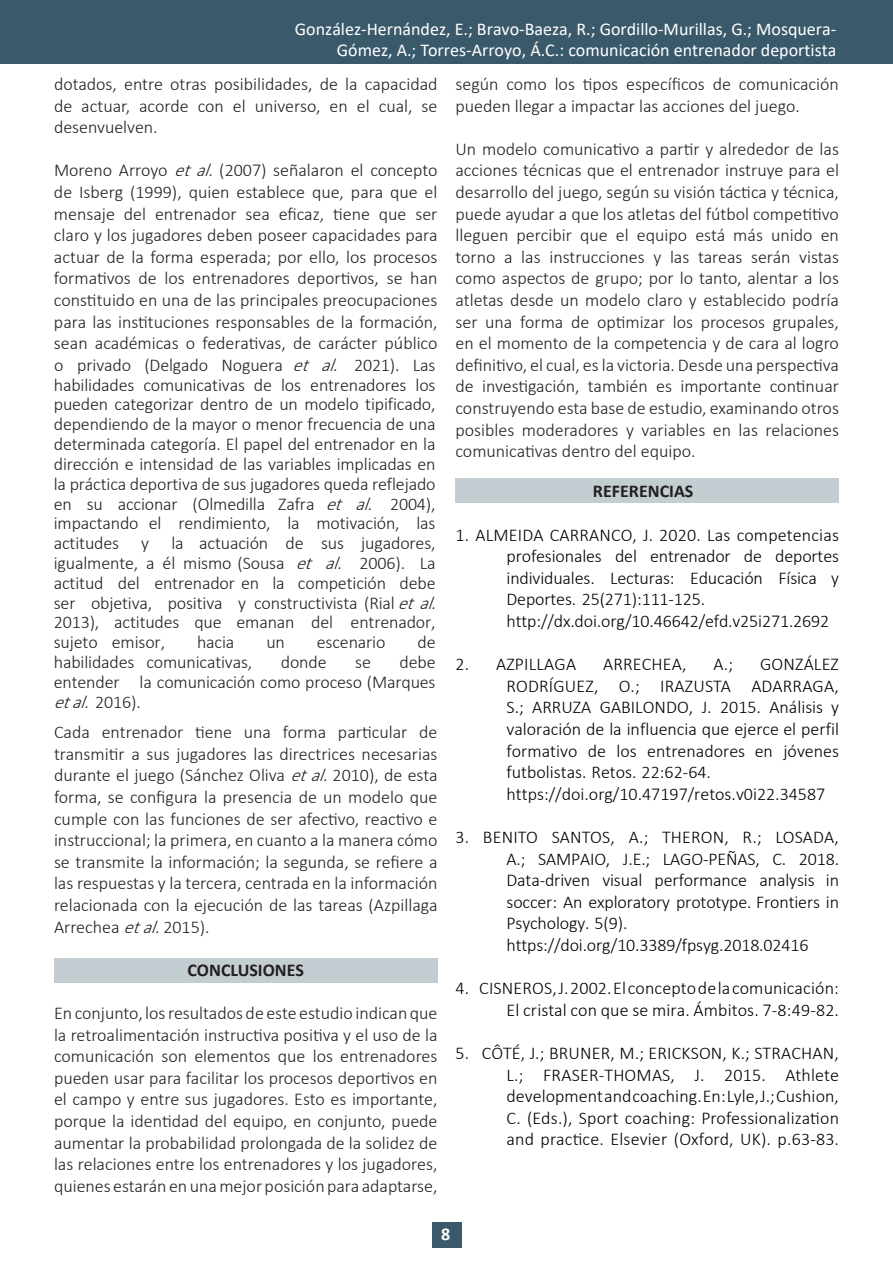
<style>
.page{position:relative;width:893px;height:1263px;background:#fff}
.page>*{position:absolute;margin:0;border:0;box-sizing:border-box;transform-origin:0 0}
.t1{font:300 18px/21.6px "Calibri";letter-spacing:-.01em;color:#231f20;text-align:justify}
.t2{font:300 18px/21.6px "Calibri";color:#000002}
.t3{font:18px/21.6px "Calibri";color:#fff;text-align:right}
.t4{font:700 18px "Calibri";color:#231f20}
.t5{font:700 18px "Calibri";color:#fff}
.s1{font-style:italic}
</style>
<div class="page">
<div style="left:54px;top:958px;width:384px;height:24px;background:#c4cdd2"></div>
<div style="left:0;top:1px;width:893px;height:63px;background:#3a5a6b"></div>
<div style="left:432px;top:1222px;width:29px;height:26px;background:#3a5a6b"></div>
<div style="left:455px;top:478px;width:384px;height:24px;background:#c4cdd2"></div>
<p class="t3" style="left:295px;top:18px;width:543px">González-Hernández, E.; Bravo-Baeza, R.; Gordillo-Murillas, G.; Mosquera-<br>Gómez, A.; Torres-Arroyo, Á.C.: comunicación entrenador deportista</p>
<p class="t1" style="left:54px;top:73px;width:385px">dotados, entre otras posibilidades, de la capacidad de actuar, acorde con el universo, en el cual, se desenvuelven.</p>
<p class="t1" style="left:54px;top:159px;width:385px">Moreno Arroyo <span class="s1">etal.</span>(2007) señalaron el concepto de Isberg (1999), quien establece que, para que el mensaje del entrenador sea eficaz, tiene que ser claro y los jugadores deben poseer capacidades para actuar de la forma esperada; por ello, los procesos formativos de los entrenadores deportivos, se han constituido en una de las principales preocupaciones para las instituciones responsables de la formación, sean académicas o federativas, de carácter público o privado (Delgado Noguera <span class="s1">et al.</span> 2021). Las</p>
<p class="t1" style="left:54px;top:375px;width:391px;line-height:19.8px;text-align:left">habilidades comunicativas de los entrenadores los pueden categorizar dentro de un modelo tipificado, dependiendo de la mayor o menor frecuencia de una determinada categoría. El papel del entrenador en la dirección e intensidad de las variables implicadas en la práctica deportiva de sus jugadores queda reflejado en su accionar (Olmedilla Zafra <span class="s1">et al.</span> 2004), impactando el rendimiento, la motivación, las actitudes y la actuación de sus jugadores, igualmente, a él mismo (Sousa <span class="s1">et al.</span> 2006). La actitud del entrenador en la competición debe ser objetiva, positiva y constructivista (Rial <span class="s1">etal.<br></span>2013), actitudes que emanan del entrenador, sujeto emisor,</p>
<p class="t1" style="left:197px;top:631px;width:39px">hacia</p>
<p class="t1" style="left:266px;top:631px;width:20px">un</p>
<p class="t1" style="left:317px;top:631px;width:70px">escenario</p>
<p class="t1" style="left:417px;top:631px;width:20px">de</p>
<p class="t1" style="left:54px;top:651px;width:200px">habilidades comunicativas,</p>
<p class="t1" style="left:281px;top:651px;width:47px">donde</p>
<p class="t1" style="left:355px;top:651px;width:17px">se</p>
<p class="t1" style="left:54px;top:652px;width:383px;line-height:19.8px;text-indent:346px">debe entender la comunicación como proceso (Marques <span class="s1">etal.</span>2016).</p>
<p class="t1" style="left:54px;top:721px;width:385px">Cada entrenador tiene una forma particular de transmitir a sus jugadores las directrices necesarias durante el juego (Sánchez Oliva <span class="s1">etal.</span>2010), de esta forma, se configura la presencia de un modelo que cumple con las funciones de ser afectivo, reactivo e instruccional; la primera, en cuanto a la manera cómo se transmite la información; la segunda, se refiere a las respuestas y la tercera, centrada en la información relacionada con la ejecución de las tareas (Azpillaga Arrechea <span class="s1">etal.</span>2015).</p>
<p class="t4" style="left:188px;top:957px;width:118px">CONCLUSIONES</p>
<p class="t1" style="left:54px;top:1002px;width:385px">En conjunto, los resultados de este estudio indican que la retroalimentación instructiva positiva y el uso de la comunicación son elementos que los entrenadores pueden usar para facilitar los procesos deportivos en el campo y entre sus jugadores. Esto es importante, porque la identidad del equipo, en conjunto, puede aumentar la probabilidad prolongada de la solidez de las relaciones entre los entrenadores y los jugadores, quienes estarán en una mejor posición para adaptarse,</p>
<p class="t1" style="left:455px;top:73px;width:385px">según como los tipos específicos de comunicación pueden llegar a impactar las acciones del juego.</p>
<p class="t1" style="left:455px;top:138px;width:385px">Un modelo comunicativo a partir y alrededor de las acciones técnicas que el entrenador instruye para el desarrollo del juego, según su visión táctica y técnica, puede ayudar a que los atletas del fútbol competitivo lleguen percibir que el equipo está más unido en torno a las instrucciones y las tareas serán vistas como aspectos de grupo; por lo tanto, alentar a los atletas desde un modelo claro y establecido podría ser una forma de optimizar los procesos grupales, en el momento de la competencia y de cara al logro definitivo, el cual, es la victoria. Desde una perspectiva de investigación, también es importante continuar construyendo esta base de estudio, examinando otros posibles moderadores y variables en las relaciones comunicativas dentro del equipo.</p>
<p class="t4" style="left:593px;top:478px;width:102px">REFERENCIAS</p>
<p class="t2" style="left:506px;top:524px;width:334px;text-indent:-51px">1. ALMEIDA CARRANCO, J. 2020. Las competencias profesionales del entrenador de deportes individuales. Lecturas: Educación Física y Deportes. 25(271):111-125. http://dx.doi.org/10.46642/efd.v25i271.2692</p>
<p class="t2" style="left:455px;top:653px;width:122px">2. AZPILLAGA</p>
<p class="t2" style="left:603px;top:653px;width:85px">ARRECHEA,</p>
<p class="t2" style="left:713px;top:653px;width:21px">A.;</p>
<p class="t2" style="left:506px;top:653px;width:334px;text-indent:254px">GONZÁLEZ RODRÍGUEZ, O.; IRAZUSTA ADARRAGA, S.; ARRUZA GABILONDO, J. 2015. Análisis y valoración de la influencia que ejerce el perfil formativo de los entrenadores en jóvenes futbolistas. Retos. 22:62-64. https://doi.org/10.47197/retos.v0i22.34587</p>
<p class="t2" style="left:506px;top:826px;width:334px;text-indent:-51px">3. BENITO SANTOS, A.; THERON, R.; LOSADA, A.; SAMPAIO, J.E.; LAGO-PEÑAS, C. 2018.<br>Data-driven visual performance analysis in soccer: An exploratory prototype. Frontiers in Psychology. 5(9). https://doi.org/10.3389/fpsyg.2018.02416</p>
<p class="t2" style="left:455px;top:977px;width:385px;text-align:right">4. CISNEROS, J. 2002. El concepto de la comunicación:<br>El cristal con que se mira. Ámbitos. 7-8:49-82.</p>
<p class="t2" style="left:506px;top:1042px;width:334px;text-align:justify;text-indent:-51px">5. CÔTÉ, J.; BRUNER, M.; ERICKSON, K.; STRACHAN, L.; FRASER-THOMAS, J. 2015. Athlete development and coaching. En: Lyle, J.; Cushion, C. (Eds.), Sport coaching: Professionalization and practice. Elsevier (Oxford, UK). p.63-83.</p>
<p class="t5" style="left:441px;top:1221px;width:11px">8</p>
</div>
